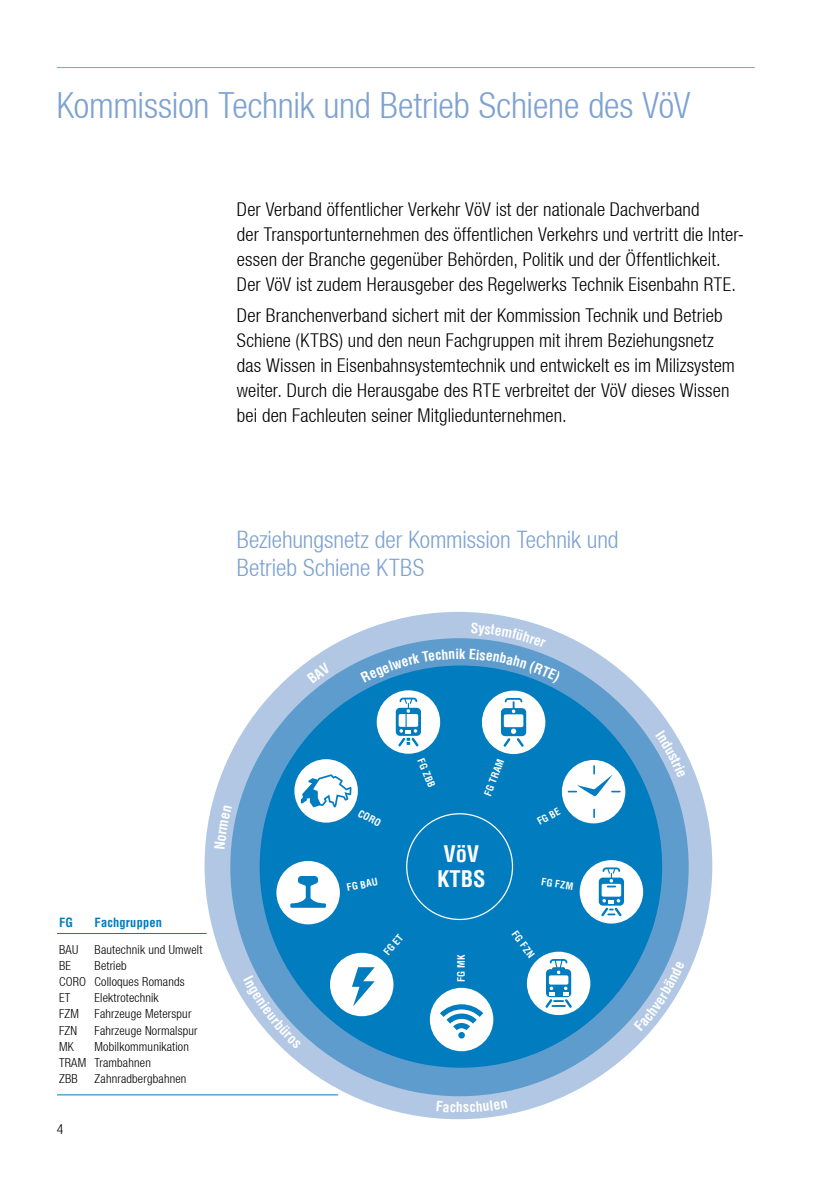
<style>
.page{position:relative;width:840px;height:1191px;background:#fff}
.page>*{position:absolute;margin:0;border:0;box-sizing:border-box;transform-origin:0 0}
.t1{font:300 condensed 36px "Helvetica Neue LT";letter-spacing:-.005em;color:#7ea2d1}
.t2{font:300 condensed 24px/28px "Helvetica Neue LT";letter-spacing:-.005em;color:#7ea2d1}
.t3{font:700 condensed 22.4px "Helvetica LT Std";color:#fff}
.t4{font:300 condensed 19px/25px "Helvetica Neue LT";letter-spacing:.005em;color:#000}
.t5{font:300 condensed 14px "Helvetica Neue LT";color:#000}
.t6{font:300 condensed 12.4px/16.2px "Helvetica Neue LT";letter-spacing:.015em;color:#000}
.t7{font:700 condensed 12.4px "Helvetica LT Std";letter-spacing:.015em;color:#007cbf}
.t8{font:700 condensed 10px "Helvetica LT Std";color:#fff}
</style>
<div class="page">
<hr style="left:57px;top:67px;width:697px;height:1px;background:#7ea2d1">
<svg style="left:204px;top:612px;width:508px;height:507px;background:#84afd7"></svg>
<div style="left:259px;top:665px;width:402px;height:402px;background:#007cbf;border-radius:50%"></div>
<svg style="left:526px;top:951px;width:64px;height:64px"></svg>
<svg style="left:561px;top:760px;width:64px;height:63px"></svg>
<svg style="left:276px;top:861px;width:64px;height:63px"></svg>
<svg style="left:330px;top:952px;width:63px;height:64px"></svg>
<svg style="left:481px;top:690px;width:64px;height:64px"></svg>
<svg style="left:376px;top:690px;width:64px;height:63px"></svg>
<svg style="left:579px;top:860px;width:63px;height:63px"></svg>
<svg style="left:429px;top:987px;width:64px;height:64px"></svg>
<svg style="left:294px;top:759px;width:63px;height:63px"></svg>
<hr style="left:57px;top:933px;width:149px;height:1px;background:#007cbf">
<hr style="left:57px;top:1094px;width:281px;height:1px;background:#007cbf">
<svg style="left:360px;top:622px;width:200px;height:62px"></svg>
<svg style="left:655px;top:730px;width:30px;height:48px"></svg>
<svg style="left:214px;top:805px;width:18px;height:44px"></svg>
<svg style="left:306px;top:662px;width:24px;height:22px"></svg>
<svg style="left:243px;top:975px;width:58px;height:73px"></svg>
<svg style="left:436px;top:1099px;width:71px;height:13px"></svg>
<svg style="left:633px;top:961px;width:51px;height:70px"></svg>
<h1 class="t1" style="left:57px;top:85px;width:634px">Kommission Technik und Betrieb Schiene des VöV</h1>
<p class="t4" style="left:237px;top:197px;width:508px">Der Verband öffentlicher Verkehr VöV ist der nationale Dachverband<br>der Transportunternehmen des öffentlichen Verkehrs und vertritt die Inter&shy;essen der Branche gegenüber Behörden, Politik und der Öffentlichkeit.<br>Der VöV ist zudem Herausgeber des Regelwerks Technik Eisenbahn RTE.</p>
<p class="t4" style="left:237px;top:302px;width:499px">Der Branchenverband sichert mit der Kommission Technik und Betrieb Schiene (KTBS) und den neun Fachgruppen mit ihrem Beziehungsnetz das Wissen in Eisenbahnsystemtechnik und entwickelt es im Milizsystem weiter. Durch die Herausgabe des RTE verbreitet der VöV dieses Wissen bei den Fachleuten seiner Mitgliedunternehmen.</p>
<p class="t2" style="left:237px;top:525px;width:383px">Beziehungsnetz der Kommission Technik und<br>Betrieb Schiene KTBS</p>
<p class="t7" style="left:59px;top:914px;width:15px">FG</p>
<p class="t7" style="left:94px;top:914px;width:69px">Fachgruppen</p>
<p class="t6" style="left:59px;top:941px;width:21px">BAU</p>
<p class="t6" style="left:94px;top:941px;width:109px">Bautechnik und Umwelt</p>
<p class="t6" style="left:59px;top:957px;width:13px">BE</p>
<p class="t6" style="left:59px;top:957px;width:127px;text-indent:35px">Betrieb<br>CORO Colloques Romands<br>ET</p>
<p class="t6" style="left:59px;top:989px;width:134px;text-indent:35px">Elektrotechnik<br>FZM Fahrzeuge Meterspur<br>FZN</p>
<p class="t6" style="left:94px;top:1022px;width:104px">Fahrzeuge Normalspur</p>
<p class="t6" style="left:59px;top:1038px;width:131px;text-indent:35px">Mobilkommunikation<br>TRAM Trambahnen<br>ZBB</p>
<p class="t6" style="left:59px;top:1038px;width:16px">MK</p>
<p class="t6" style="left:94px;top:1070px;width:93px">Zahnradbergbahnen</p>
<p class="t5" style="left:57px;top:1121px;width:8px">4</p>
<p class="t8" style="left:361px;top:807px;width:26px;rotate:28deg">CORO</p>
<p class="t8" style="left:345px;top:881px;width:33px;rotate:-12deg">FG BAU</p>
<p class="t8" style="left:426px;top:756px;width:32px;rotate:67deg">FG ZBB</p>
<p class="t8" style="left:481px;top:793px;width:41px;rotate:-69deg">FG TRAM</p>
<p class="t3" style="left:443px;top:840px;width:37px">VöV</p>
<p class="t3" style="left:437px;top:865px;width:50px">KTBS</p>
<p class="t8" style="left:534px;top:816px;width:26px;rotate:-29deg">FG BE</p>
<p class="t8" style="left:542px;top:875px;width:34px;rotate:9deg">FG FZM</p>
<p class="t8" style="left:380px;top:950px;width:26px;rotate:-50deg">FG ET</p>
<p class="t8" style="left:455px;top:982px;width:29px;rotate:-90deg">FG MK</p>
<p class="t8" style="left:518px;top:928px;width:32px;rotate:53deg">FG FZN</p>
</div>
